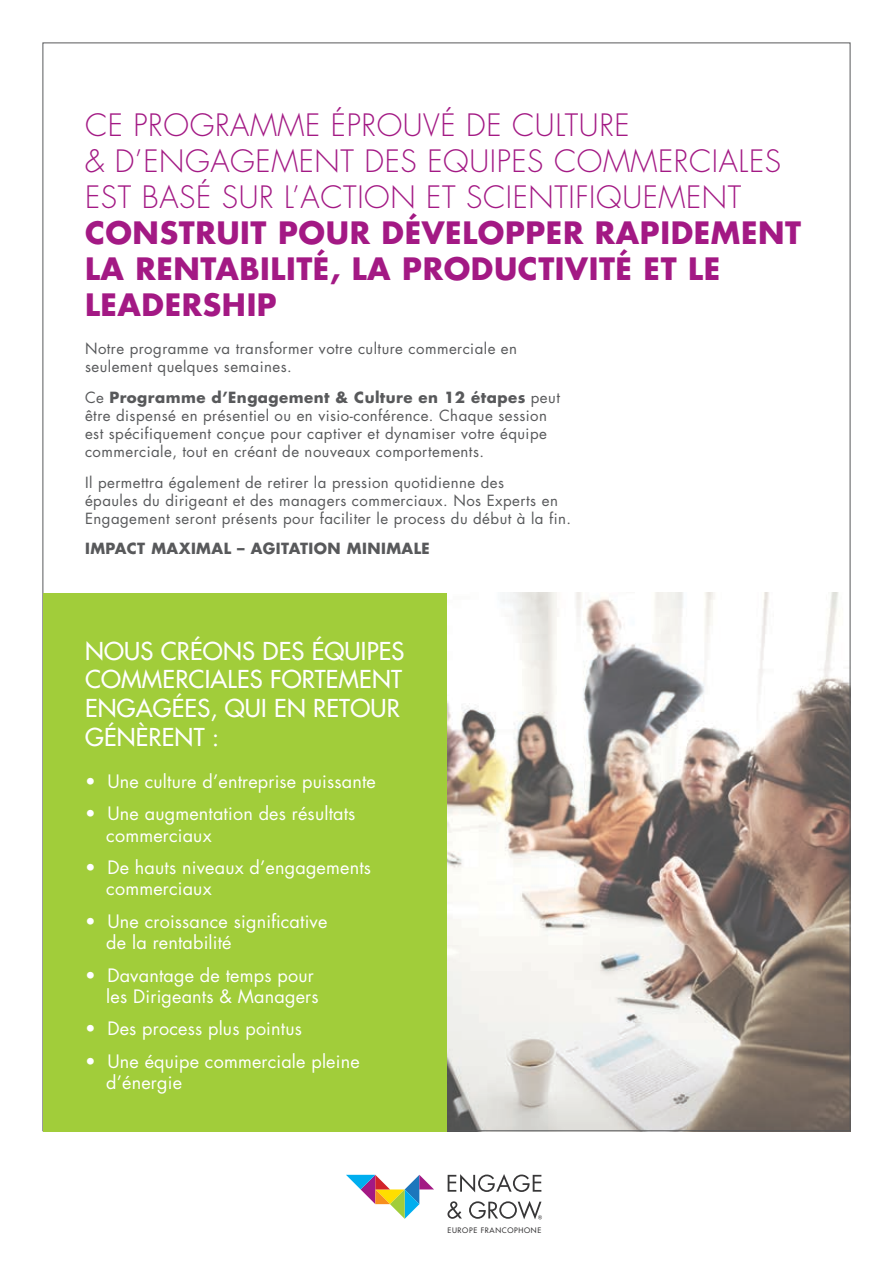
<style>
.page{position:relative;width:893px;height:1263px;background:#fff}
.page>*{position:absolute;margin:0;border:0;box-sizing:border-box;transform-origin:0 0}
.t1{font:300 30px/36px "Futura Std";letter-spacing:.02em;color:#a31984}
.t2{font:700 30px/36px "Futura Std";letter-spacing:.02em;color:#a31984}
.t3{font:500 24px/28.8px "Futura Std";letter-spacing:.01em;color:#fff}
.t4{font:18px/21.6px "Futura Std";letter-spacing:.01em;color:#fff}
.t5{font:15px/18px "Futura Std";letter-spacing:.03em;color:#58595b}
.t6{font:700 15px "Futura Std";letter-spacing:.03em;color:#58595b}
.t7{font:500 7.35px "Futura Std";letter-spacing:.09em;color:#383738}
.s1{font-weight:700}
</style>
<div class="page">
<img style="left:446px;top:593px;width:402px;height:536px">
<svg style="left:448px;top:1174px;width:93px;height:18px"></svg>
<svg style="left:447px;top:1201px;width:15px;height:18px"></svg>
<svg style="left:346px;top:1175px;width:88px;height:44px"></svg>
<svg style="left:469px;top:1201px;width:73px;height:18px"></svg>
<div style="left:43px;top:593px;width:403px;height:538px;background:#a1cd3a"></div>
<h1 class="t1" style="left:85px;top:108px;width:698px">CE PROGRAMME ÉPROUVÉ DE CULTURE<br>&amp; D’ENGAGEMENT DES EQUIPES COMMERCIALES<br>EST BASÉ SUR L’ACTION ET SCIENTIFIQUEMENT</h1>
<h1 class="t2" style="left:85px;top:214px;width:718px">CONSTRUIT POUR DÉVELOPPER RAPIDEMENT<br>LA RENTABILITÉ, LA PRODUCTIVITÉ ET LE<br>LEADERSHIP</h1>
<p class="t5" style="left:85px;top:340px;width:434px">Notre programme va transformer votre culture commerciale en seulement quelques semaines.</p>
<p class="t5" style="left:85px;top:388px;width:476px">Ce <span class="s1">Programme d’Engagement &amp; Culture en 12 étapes</span> peut être dispensé en présentiel ou en visio-conférence. Chaque session est spécifiquement conçue pour captiver et dynamiser votre équipe commerciale, tout en créant de nouveaux comportements.</p>
<p class="t5" style="left:85px;top:473px;width:487px">Il permettra également de retirer la pression quotidienne des<br>épaules du dirigeant et des managers commerciaux. Nos Experts en<br>Engagement seront présents pour faciliter le process du début à la fin.</p>
<p class="t6" style="left:85px;top:539px;width:346px">IMPACT MAXIMAL – AGITATION MINIMALE</p>
<h2 class="t3" style="left:85px;top:636px;width:321px">NOUS CRÉONS DES ÉQUIPES<br>COMMERCIALES FORTEMENT<br>ENGAGÉES, QUI EN RETOUR<br>GÉNÈRENT :</h2>
<p class="t4" style="left:85px;top:770px;width:292px">• Une culture d’entreprise puissante</p>
<p class="t4" style="left:106px;top:803px;width:251px;text-indent:-21px">• Une augmentation des résultats commerciaux</p>
<p class="t4" style="left:106px;top:856px;width:266px;text-indent:-21px">• De hauts niveaux d’engagements commerciaux</p>
<p class="t4" style="left:106px;top:910px;width:223px;text-indent:-21px">• Une croissance significative de la rentabilité</p>
<p class="t4" style="left:85px;top:964px;width:235px;text-align:right">• Davantage de temps pour les Dirigeants &amp; Managers</p>
<p class="t4" style="left:85px;top:1018px;width:218px">• Des process plus pointus</p>
<p class="t4" style="left:106px;top:1050px;width:255px;text-indent:-21px">• Une équipe commerciale pleine d’énergie</p>
<p class="t7" style="left:447px;top:1225px;width:95px">EUROPE FRANCOPHONE</p>
</div>
